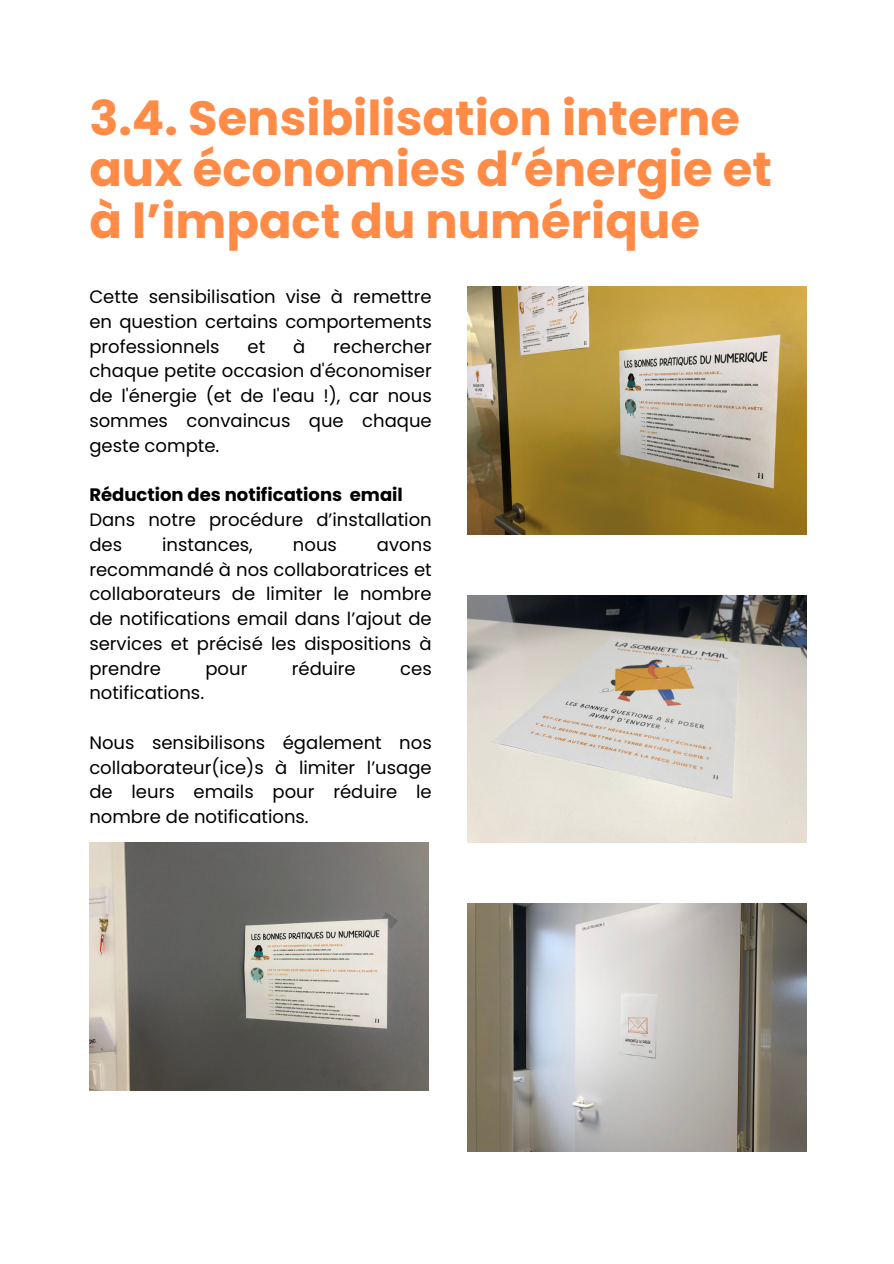
<style>
.page{position:relative;width:894px;height:1264px;background:#fff}
.page>*{position:absolute;margin:0;border:0;box-sizing:border-box;transform-origin:0 0}
.t1{font:700 48px/51.8px "Poppins";color:#ff8b47}
.t2{font:18px/24.8px "Poppins";color:#000;text-align:justify}
.t3{font:700 18px "Poppins";color:#000}
</style>
<div class="page">
<img style="left:89px;top:843px;width:339px;height:247px">
<img style="left:467px;top:287px;width:339px;height:248px">
<img style="left:467px;top:595px;width:339px;height:248px">
<img style="left:467px;top:903px;width:339px;height:248px">
<h1 class="t1" style="left:89px;top:92px;width:684px">3.4. Sensibilisation interne aux économies d’énergie et à l’impact du numérique</h1>
<p class="t2" style="left:89px;top:284px;width:344px">Cette sensibilisation vise à remettre en question certains comportements professionnels</p>
<p class="t2" style="left:247px;top:334px;width:19px">et</p>
<p class="t2" style="left:293px;top:334px;width:14px">à</p>
<p class="t2" style="left:89px;top:334px;width:344px;text-indent:244px">rechercher chaque petite occasion d'économiser de l'énergie (et de l'eau !), car nous sommes convaincus que chaque geste compte.</p>
<p class="t3" style="left:89px;top:482px;width:315px">Réduction des notifications email</p>
<p class="t2" style="left:89px;top:507px;width:344px">Dans notre procédure d’installation des</p>
<p class="t2" style="left:162px;top:532px;width:92px">instances,</p>
<p class="t2" style="left:293px;top:532px;width:45px">nous</p>
<p class="t2" style="left:89px;top:532px;width:344px;text-indent:287px">avons recommandé à nos collaboratrices et collaborateurs de limiter le nombre de notifications email dans l’ajout de services et précisé les dispositions à prendre</p>
<p class="t2" style="left:205px;top:656px;width:43px">pour</p>
<p class="t2" style="left:292px;top:656px;width:65px">réduire</p>
<p class="t2" style="left:400px;top:656px;width:33px">ces</p>
<p class="t2" style="left:89px;top:680px;width:116px">notifications.</p>
<p class="t2" style="left:89px;top:730px;width:344px">Nous sensibilisons également nos collaborateur(ice)s à limiter l’usage de leurs emails pour réduire le nombre de notifications.</p>
</div>
